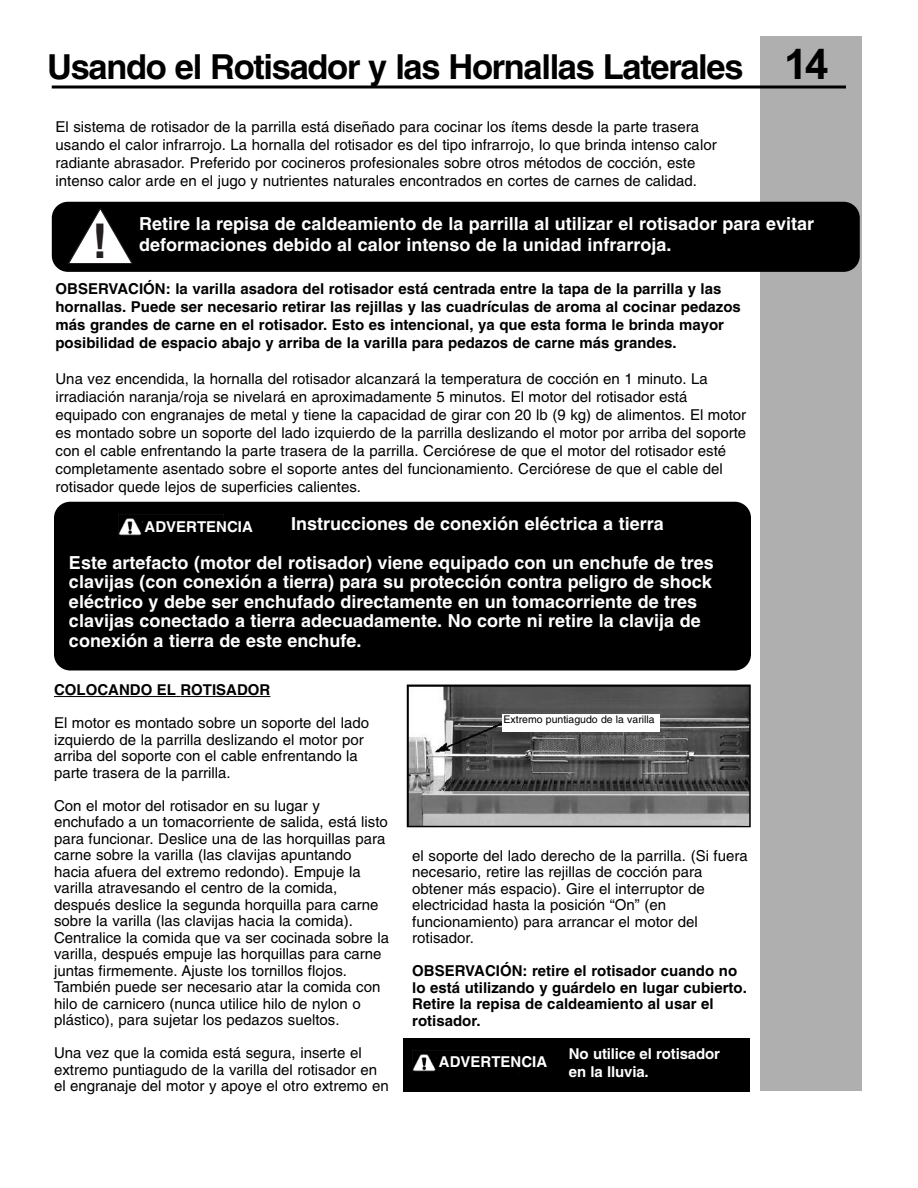
<style>
.page{position:relative;width:918px;height:1188px;background:#fff}
.page>*{position:absolute;margin:0;border:0;box-sizing:border-box;transform-origin:0 0}
.t1{font:700 48.15px "Arial";color:#231f20}
.t2{font:700 34.5px "Helvetica";letter-spacing:-.04em;color:#000}
.t3{font:700 18px/19.5px "Helvetica";color:#fff}
.t4{font:15px/16.5px "Helvetica";color:#000}
.t5{font:700 15px/18px "Helvetica";color:#000}
.t6{font:700 15px/18px "Helvetica";letter-spacing:-.01em;color:#fff}
.t7{font:10.5px "Helvetica";color:#000}
.s1{font-family:"Arial";font-size:42px}
</style>
<div class="page">
<div style="left:760px;top:36px;width:102px;height:1054px;background:#afafaf"></div>
<hr style="left:52px;top:86px;width:794px;height:2px;background:#000">
<div style="left:52px;top:202px;width:808px;height:70px;background:#000;border-radius:16px"></div>
<hr style="left:54px;top:696px;width:122px;height:1px;background:#000">
<hr style="left:180px;top:696px;width:90px;height:1px;background:#000">
<img style="left:410px;top:688px;width:338px;height:136px">
<div style="left:407px;top:685px;width:344px;height:142px;border:2px solid #000"></div>
<div style="left:54px;top:502px;width:697px;height:168px;background:#000;border-radius:16px"></div>
<div style="left:502px;top:714px;width:157px;height:17px;background:#fff"></div>
<svg style="left:68px;top:208px;width:64px;height:56px"></svg>
<div style="left:403px;top:1038px;width:346px;height:53px;background:#000"></div>
<img style="left:119px;top:515px;width:105px;height:24px">
<div style="left:143px;top:519px;width:115px;height:18px;background:#000"></div>
<img style="left:413px;top:1050px;width:105px;height:22px">
<div style="left:437px;top:1055px;width:116px;height:18px;background:#000"></div>
<h2 class="t2" style="left:47px;top:53px;width:783px">Usando el Rotisador y las Hornallas Laterales <span class="s1">14</span></h2>
<p class="t4" style="left:56px;top:119px;width:663px;line-height:18px">El sistema de rotisador de la parrilla está diseñado para cocinar los ítems desde la parte trasera usando el calor infrarrojo. La hornalla del rotisador es del tipo infrarrojo, lo que brinda intenso calor radiante abrasador. Preferido por cocineros profesionales sobre otros métodos de cocción, este intenso calor arde en el jugo y nutrientes naturales encontrados en cortes de carnes de calidad.</p>
<h1 class="t1" style="left:92px;top:214px;width:18px">!</h1>
<p class="t3" style="left:139px;top:214px;width:676px;line-height:21.6px">Retire la repisa de caldeamiento de la parrilla al utilizar el rotisador para evitar deformaciones debido al calor intenso de la unidad infrarroja.</p>
<p class="t5" style="left:56px;top:280px;width:687px">OBSERVACIÓN: la varilla asadora del rotisador está centrada entre la tapa de la parrilla y las hornallas. Puede ser necesario retirar las rejillas y las cuadrículas de aroma al cocinar pedazos más grandes de carne en el rotisador. Esto es intencional, ya que esta forma le brinda mayor posibilidad de espacio abajo y arriba de la varilla para pedazos de carne más grandes.</p>
<p class="t4" style="left:56px;top:371px;width:692px;line-height:18px">Una vez encendida, la hornalla del rotisador alcanzará la temperatura de cocción en 1 minuto. La irradiación naranja/roja se nivelará en aproximadamente 5 minutos. El motor del rotisador está equipado con engranajes de metal y tiene la capacidad de girar con 20 lb (9 kg) de alimentos. El motor es montado sobre un soporte del lado izquierdo de la parrilla deslizando el motor por arriba del soporte con el cable enfrentando la parte trasera de la parrilla. Cerciórese de que el motor del rotisador esté completamente asentado sobre el soporte antes del funcionamiento. Cerciórese de que el cable del rotisador quede lejos de superficies calientes.</p>
<p class="t3" style="left:69px;top:505px;width:646px;line-height:39px;text-indent:222px">Instrucciones de conexión eléctrica a tierra<br>Este artefacto (motor del rotisador) viene equipado con un enchufe de tres</p>
<p class="t3" style="left:69px;top:574px;width:644px">clavijas (con conexión a tierra) para su protección contra peligro de shock eléctrico y debe ser enchufado directamente en un tomacorriente de tres clavijas conectado a tierra adecuadamente. No corte ni retire la clavija de conexión a tierra de este enchufe.</p>
<p class="t6" style="left:145px;top:519px;width:110px">ADVERTENCIA</p>
<p class="t5" style="left:54px;top:682px;width:218px">COLOCANDO EL ROTISADOR</p>
<p class="t4" style="left:54px;top:716px;width:317px">El motor es montado sobre un soporte del lado izquierdo de la parrilla deslizando el motor por arriba del soporte con el cable enfrentando la parte trasera de la parrilla.</p>
<p class="t4" style="left:54px;top:798px;width:337px">Con el motor del rotisador en su lugar y enchufado a un tomacorriente de salida, está listo para funcionar. Deslice una de las horquillas para carne sobre la varilla (las clavijas apuntando hacia afuera del extremo redondo). Empuje la varilla atravesando el centro de la comida, después deslice la segunda horquilla para carne sobre la varilla (las clavijas hacia la comida).<br>Centralice la comida que va ser cocinada sobre la varilla, después empuje las horquillas para carne juntas firmemente. Ajuste los tornillos flojos.<br>También puede ser necesario atar la comida con hilo de carnicero (nunca utilice hilo de nylon o plástico), para sujetar los pedazos sueltos.</p>
<p class="t4" style="left:54px;top:1046px;width:336px">Una vez que la comida está segura, inserte el extremo puntiagudo de la varilla del rotisador en el engranaje del motor y apoye el otro extremo en</p>
<p class="t7" style="left:504px;top:716px;width:153px">Extremo puntiagudo de la varilla</p>
<p class="t4" style="left:412px;top:849px;width:337px">el soporte del lado derecho de la parrilla. (Si fuera necesario, retire las rejillas de cocción para obtener más espacio). Gire el interruptor de electricidad hasta la posición “On” (en funcionamiento) para arrancar el motor del rotisador.</p>
<p class="t5" style="left:412px;top:964px;width:336px;line-height:16.5px">OBSERVACIÓN: retire el rotisador cuando no lo está utilizando y guárdelo en lugar cubierto.<br>Retire la repisa de caldeamiento al usar el rotisador.</p>
<p class="t6" style="left:439px;top:1054px;width:110px">ADVERTENCIA</p>
<p class="t6" style="left:569px;top:1046px;width:152px">No utilice el rotisador en la lluvia.</p>
</div>
